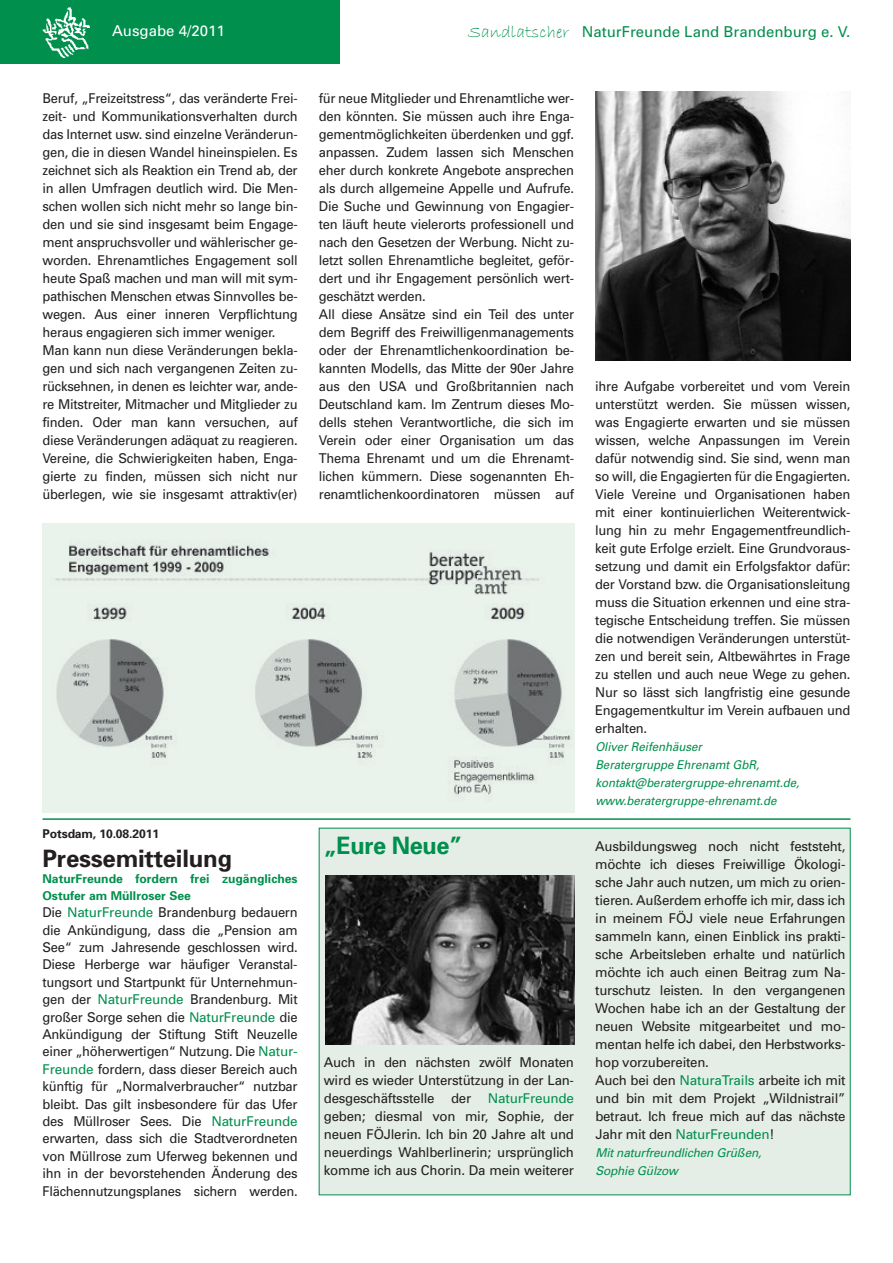
<style>
.page{position:relative;width:893px;height:1263px;background:#fff}
.page>*{position:absolute;margin:0;border:0;box-sizing:border-box;transform-origin:0 0}
.t1{font:700 24px "Univers";letter-spacing:-.01em;color:#231f20}
.t2{font:700 24px "Univers";letter-spacing:-.02em;color:#008f4d}
.t3{font:15px "Univers";color:#008f4d}
.t4{font:15px "Univers";color:#fff}
.t5{font:13.5px/18px "Univers";letter-spacing:-.02em;color:#231f20;scale:.96 1}
.t6{font:13.5px/18px "Univers";letter-spacing:-.02em;color:#231f20;text-align:justify}
.t7{font:italic 12.15px/18px "Univers";letter-spacing:-.005em;color:#008f4d;scale:.95 1}
.t8{font:700 12.15px/16.5px "Univers";color:#008f4d}
.t9{font:italic 12.15px/18px "Univers";letter-spacing:-.005em;color:#008f4d}
.t10{font:700 12.15px "Univers";letter-spacing:-.01em;color:#231f20}
.s1{font-family:"Bradley Hand ITC";font-size:18px}
.s2{color:#008f4d}
</style>
<div class="page">
<div style="left:0;top:0;width:340px;height:64px;background:#008f4d"></div>
<img style="left:43px;top:7px;width:47px;height:50px">
<img style="left:595px;top:92px;width:255px;height:268px">
<img style="left:43px;top:523px;width:531px;height:289px">
<div style="left:319px;top:828px;width:531px;height:366px;background:#e4eee6"></div>
<img style="left:325px;top:875px;width:249px;height:170px">
<hr style="left:43px;top:818px;width:807px;height:2px;background:#008f4d">
<p class="t4" style="left:112px;top:26px;width:114px">Ausgabe 4/2011</p>
<p class="t3" style="left:468px;top:26px;width:384px"><span class="s1">Sandlatscher</span> NaturFreunde Land Brandenburg e. V.</p>
<p class="t5" style="left:42px;top:90px;width:267px">Beruf, „Freizeitstress“, das veränderte Frei&shy;zeit- und Kommunikationsverhalten durch das Internet usw. sind einzelne Veränderun&shy;gen, die in diesen Wandel hineinspielen. Es zeichnet sich als Reaktion ein Trend ab, der in allen Umfragen deutlich wird. Die Men&shy;schen wollen sich nicht mehr so lange bin&shy;den und sie sind insgesamt beim Engage&shy;ment anspruchsvoller und wählerischer ge&shy;worden. Ehrenamtliches Engagement soll heute Spaß machen und man will mit sym&shy;pathischen Menschen etwas Sinnvolles be&shy;wegen. Aus einer inneren Verpflichtung heraus engagieren sich immer weniger.<br>Man kann nun diese Veränderungen bekla&shy;gen und sich nach vergangenen Zeiten zu&shy;rücksehnen, in denen es leichter war, ande&shy;re Mitstreiter, Mitmacher und Mitglieder zu finden. Oder man kann versuchen, auf diese Veränderungen adäquat zu reagieren.<br>Vereine, die Schwierigkeiten haben, Enga&shy;gierte zu finden, müssen sich nicht nur überlegen, wie sie insgesamt attraktiv(er)</p>
<p class="t5" style="left:319px;top:90px;width:267px">für neue Mitglieder und Ehrenamtliche wer&shy;den könnten. Sie müssen auch ihre Enga&shy;gementmöglichkeiten überdenken und ggf. anpassen. Zudem lassen sich Menschen eher durch konkrete Angebote ansprechen als durch allgemeine Appelle und Aufrufe.<br>Die Suche und Gewinnung von Engagier&shy;ten läuft heute vielerorts professionell und nach den Gesetzen der Werbung. Nicht zu&shy;letzt sollen Ehrenamtliche begleitet, geför&shy;dert und ihr Engagement persönlich wert&shy;geschätzt werden.<br>All diese Ansätze sind ein Teil des unter dem Begriff des Freiwilligenmanagements oder der Ehrenamtlichenkoordination be&shy;kannten Modells, das Mitte der 90er Jahre aus den USA und Großbritannien nach Deutschland kam. Im Zentrum dieses Mo&shy;dells stehen Verantwortliche, die sich im Verein oder einer Organisation um das Thema Ehrenamt und um die Ehrenamt&shy;lichen kümmern. Diese sogenannten Eh&shy;renamtlichenkoordinatoren müssen auf</p>
<p class="t10" style="left:43px;top:829px;width:118px">Potsdam, 10.08.2011</p>
<h1 class="t1" style="left:43px;top:849px;width:191px">Pressemitteilung</h1>
<p class="t8" style="left:43px;top:872px;width:257px">NaturFreunde fordern frei zugängliches<br>Ostufer am Müllroser See</p>
<p class="t5" style="left:42px;top:905px;width:267px;line-height:17.4px;text-align:justify">Die <span class="s2">NaturFreunde</span> Brandenburg bedauern die Ankündigung, dass die „Pension am See“ zum Jahresende geschlossen wird.<br>Diese Herberge war häufiger Veranstal&shy;tungsort und Startpunkt für Unternehmun&shy;gen der <span class="s2">NaturFreunde</span> Brandenburg. Mit großer Sorge sehen die <span class="s2">NaturFreunde</span> die Ankündigung der Stiftung Stift Neuzelle einer „höherwertigen“ Nutzung. Die <span class="s2">Natur-Freunde</span> fordern, dass dieser Bereich auch künftig für „Normalverbraucher“ nutzbar bleibt. Das gilt insbesondere für das Ufer des Müllroser Sees. Die <span class="s2">NaturFreunde </span>erwarten, dass sich die Stadtverordneten von Müllrose zum Uferweg bekennen und ihn in der bevorstehenden Änderung des Flächennutzungsplanes sichern werden.</p>
<h1 class="t2" style="left:324px;top:836px;width:140px">„Eure Neue”</h1>
<p class="t6" style="left:324px;top:1054px;width:252px">Auch in den nächsten zwölf Monaten wird es wieder Unterstützung in der Lan&shy;desgeschäftsstelle der <span class="s2">NaturFreunde </span>geben; diesmal von mir, Sophie, der neuen FÖJlerin. Ich bin 20 Jahre alt und neuerdings Wahlberlinerin; ursprünglich komme ich aus Chorin. Da mein weiterer</p>
<p class="t5" style="left:595px;top:378px;width:267px;text-align:justify">ihre Aufgabe vorbereitet und vom Verein unterstützt werden. Sie müssen wissen, was Engagierte erwarten und sie müssen wissen, welche Anpassungen im Verein dafür notwendig sind. Sie sind, wenn man so will, die Engagierten für die Engagierten.<br>Viele Vereine und Organisationen haben mit einer kontinuierlichen Weiterentwick&shy;lung hin zu mehr Engagementfreundlich&shy;keit gute Erfolge erzielt. Eine Grundvoraus&shy;setzung und damit ein Erfolgsfaktor dafür: der Vorstand bzw. die Organisationsleitung muss die Situation erkennen und eine stra&shy;tegische Entscheidung treffen. Sie müssen die notwendigen Veränderungen unterstüt&shy;zen und bereit sein, Altbewährtes in Frage zu stellen und auch neue Wege zu gehen.<br>Nur so lässt sich langfristig eine gesunde Engagementkultur im Verein aufbauen und erhalten.</p>
<p class="t7" style="left:595px;top:739px;width:216px">Oliver Reifenhäuser<br>Beratergruppe Ehrenamt GbR, kontakt@beratergruppe-ehrenamt.de, www.beratergruppe-ehrenamt.de</p>
<p class="t6" style="left:595px;top:838px;width:252px;text-align:left">Ausbildungsweg noch nicht feststeht, möchte ich dieses Freiwillige Ökologi&shy;sche Jahr auch nutzen, um mich zu orien&shy;tieren. Außerdem erhoffe ich mir, dass ich in meinem FÖJ viele neue Erfahrungen sammeln kann, einen Einblick ins prakti&shy;sche Arbeitsleben erhalte und natürlich möchte ich auch einen Beitrag zum Na&shy;turschutz leisten. In den vergangenen Wochen habe ich an der Gestaltung der neuen Website mitgearbeitet und mo&shy;mentan helfe ich dabei, den Herbstworks&shy;hop vorzubereiten.<br>Auch bei den <span class="s2">NaturaTrails</span> arbeite ich mit und bin mit dem Projekt „Wildnistrail” betraut. Ich freue mich auf das nächste Jahr mit den <span class="s2">NaturFreunden</span>!</p>
<p class="t9" style="left:595px;top:1145px;width:168px">Mit naturfreundlichen Grüßen,<br>Sophie Gülzow</p>
</div>
